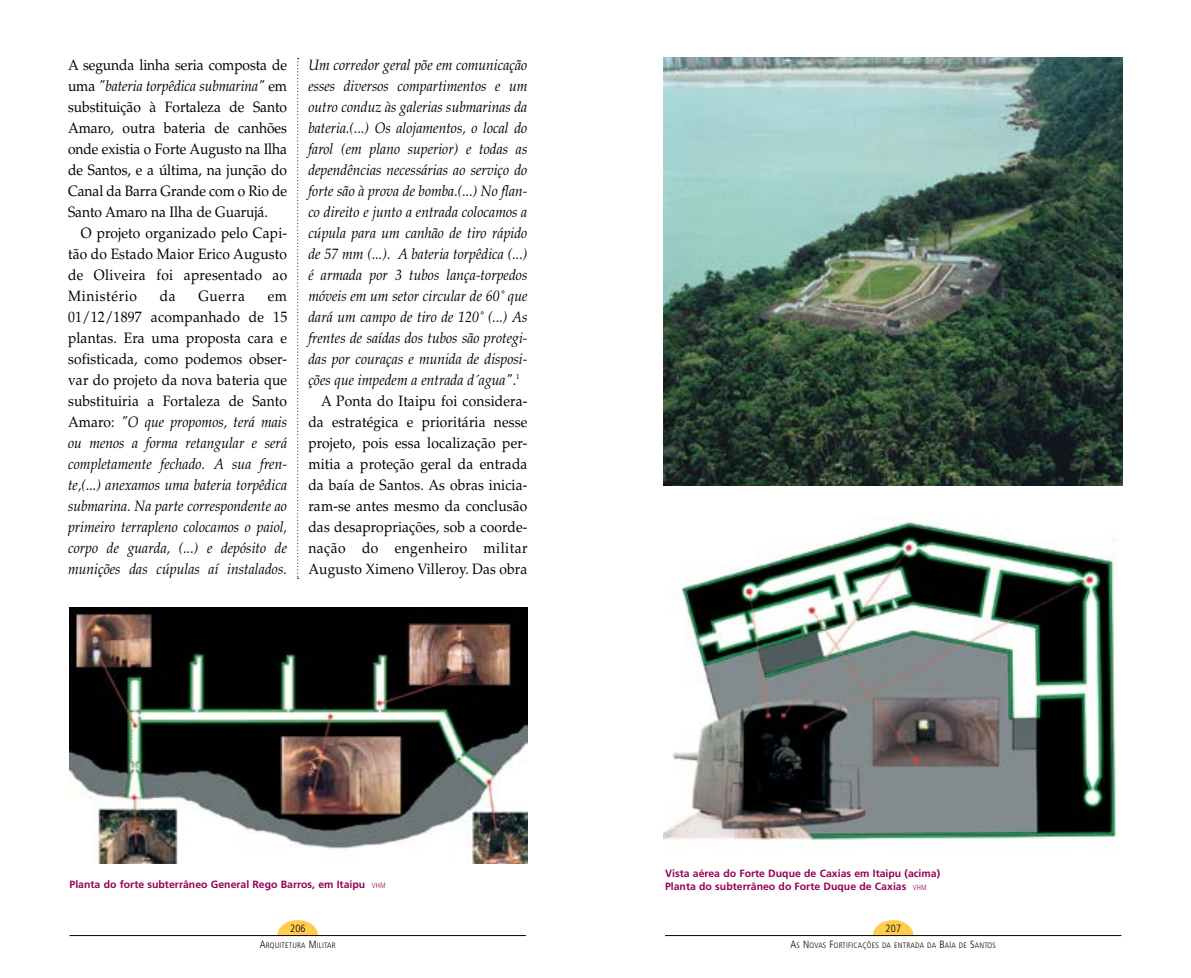
<style>
.page{position:relative;width:1191px;height:978px;background:#fff}
.page>*{position:absolute;margin:0;border:0;box-sizing:border-box;transform-origin:0 0}
.t1{font:italic 15px/21px "Palatino LT Std";color:#000;text-align:justify;scale:.92 1}
.t2{font:15px/21px "Palatino LT Std";letter-spacing:.01em;color:#000;text-align:justify;scale:.92 1}
.t3{font:700 10.5px/13.5px "Frutiger LT Std";color:#950057}
.t4{font:300 condensed 10.5px "Frutiger LT Std";letter-spacing:.02em;color:#000}
.t5{font:300 condensed 7.8px "Frutiger LT Std";letter-spacing:.025em;color:#000}
.s1{font-style:italic}
.s2{font-style:normal}
.s3{font-weight:300;font-stretch:condensed;font-size:7.5px}
.s4{font-size:10.5px}
</style>
<div class="page">
<svg style="left:873px;top:920px;width:40px;height:15px"></svg>
<svg style="left:277px;top:920px;width:41px;height:15px"></svg>
<hr style="left:665px;top:935px;width:456px;height:1px;background:#000">
<hr style="left:70px;top:935px;width:456px;height:1px;background:#000">
<img style="left:663px;top:522px;width:455px;height:319px">
<img style="left:663px;top:57px;width:460px;height:428px">
<svg style="left:297px;top:58px;width:2px;height:521px"></svg>
<div style="left:68px;top:606px;width:459px;height:260px;background:linear-gradient(to right,#fff,#fff)"></div>
<img style="left:70px;top:608px;width:457px;height:255px">
<p class="t2" style="left:68px;top:55px;width:240px">A segunda linha seria composta de uma <span class="s1">"bateria torpêdica submarina"</span> em substituição à Fortaleza de Santo Amaro, outra bateria de canhões onde existia o Forte Augusto na Ilha de Santos, e a última, na junção do Canal da Barra Grande com o Rio de Santo Amaro na Ilha de Guarujá.</p>
<p class="t2" style="left:68px;top:223px;width:240px;text-indent:13px">O projeto organizado pelo Capi&shy;tão do Estado Maior Erico Augusto de Oliveira foi apresentado ao Ministério</p>
<p class="t2" style="left:160px;top:286px;width:19px">da</p>
<p class="t2" style="left:198px;top:286px;width:52px">Guerra</p>
<p class="t1" style="left:68px;top:286px;width:240px;text-indent:200px"><span class="s2">em 01/12/1897 acompanhado de 15 plantas. Era uma proposta cara e sofisticada, como podemos obser&shy;var do projeto da nova bateria que substituiria a Fortaleza de Santo Amaro:</span> "O que propomos, terá mais ou menos a forma retangular e será completamente fechado. A sua fren&shy;te,(...) anexamos uma bateria torpêdica submarina. Na parte correspondente ao primeiro terrapleno colocamos o paiol, corpo de guarda, (...) e depósito de munições das cúpulas aí instalados.</p>
<p class="t1" style="left:308px;top:55px;width:240px">Um corredor geral põe em comunicação</p>
<p class="t1" style="left:308px;top:76px;width:240px">esses diversos compartimentos e um</p>
<p class="t1" style="left:308px;top:97px;width:240px">outro conduz às galerias submarinas da</p>
<p class="t1" style="left:308px;top:118px;width:240px">bateria.(...) Os alojamentos, o local do</p>
<p class="t1" style="left:308px;top:139px;width:239px">farol (em plano superior) e todas as</p>
<p class="t1" style="left:308px;top:160px;width:240px">dependências necessárias ao serviço do</p>
<p class="t1" style="left:308px;top:181px;width:240px">forte são à prova de bomba.(...) No flan-</p>
<p class="t1" style="left:308px;top:202px;width:240px">co direito e junto a entrada colocamos a</p>
<p class="t1" style="left:308px;top:223px;width:240px">cúpula para um canhão de tiro rápido</p>
<p class="t1" style="left:308px;top:244px;width:240px">de 57 mm (...). A bateria torpêdica (...)</p>
<p class="t1" style="left:308px;top:265px;width:239px">é armada por 3 tubos lança-torpedos</p>
<p class="t1" style="left:308px;top:286px;width:239px">móveis em um setor circular de 60˚ que</p>
<p class="t1" style="left:308px;top:307px;width:240px">dará um campo de tiro de 120˚ (...) As</p>
<p class="t1" style="left:308px;top:328px;width:240px">frentes de saídas dos tubos são protegi-</p>
<p class="t1" style="left:308px;top:349px;width:240px">das por couraças e munida de disposi-</p>
<p class="t1" style="left:308px;top:370px;width:231px">ções que impedem a entrada d´agua"<span class="s2">.</span><sup>1</sup></p>
<p class="t2" style="left:321px;top:391px;width:226px">A Ponta do Itaipu foi considera-</p>
<p class="t2" style="left:308px;top:412px;width:240px">da estratégica e prioritária nesse</p>
<p class="t2" style="left:308px;top:433px;width:240px">projeto, pois essa localização per-</p>
<p class="t2" style="left:308px;top:454px;width:240px">mitia a proteção geral da entrada</p>
<p class="t2" style="left:308px;top:475px;width:240px">da baía de Santos. As obras inicia-</p>
<p class="t2" style="left:308px;top:496px;width:240px">ram-se antes mesmo da conclusão</p>
<p class="t2" style="left:308px;top:517px;width:240px">das desapropriações, sob a coorde-</p>
<p class="t2" style="left:308px;top:538px;width:240px">nação do engenheiro militar</p>
<p class="t2" style="left:308px;top:559px;width:240px">Augusto Ximeno Villeroy. Das obra</p>
<p class="t3" style="left:70px;top:878px;width:318px">Planta do forte subterrâneo General Rego Barros, em Itaipu <span class="s3">VHM</span></p>
<p class="t4" style="left:290px;top:923px;width:17px">206</p>
<p class="t5" style="left:260px;top:941px;width:77px"><span class="s4">A</span>RQUITETURA <span class="s4">M</span>ILITAR</p>
<p class="t3" style="left:665px;top:866px;width:277px">Vista aérea do Forte Duque de Caxias em Itaipu (acima)<br>Planta do subterrâneo do Forte Duque de Caxias <span class="s3">VHM</span></p>
<p class="t4" style="left:885px;top:923px;width:17px">207</p>
<p class="t5" style="left:790px;top:941px;width:207px"><span class="s4">A</span>S <span class="s4">N</span>OVAS <span class="s4">F</span>ORTIFICAÇÕES DA ENTRADA DA <span class="s4">B</span>AÍA DE <span class="s4">S</span>ANTOS</p>
</div>
